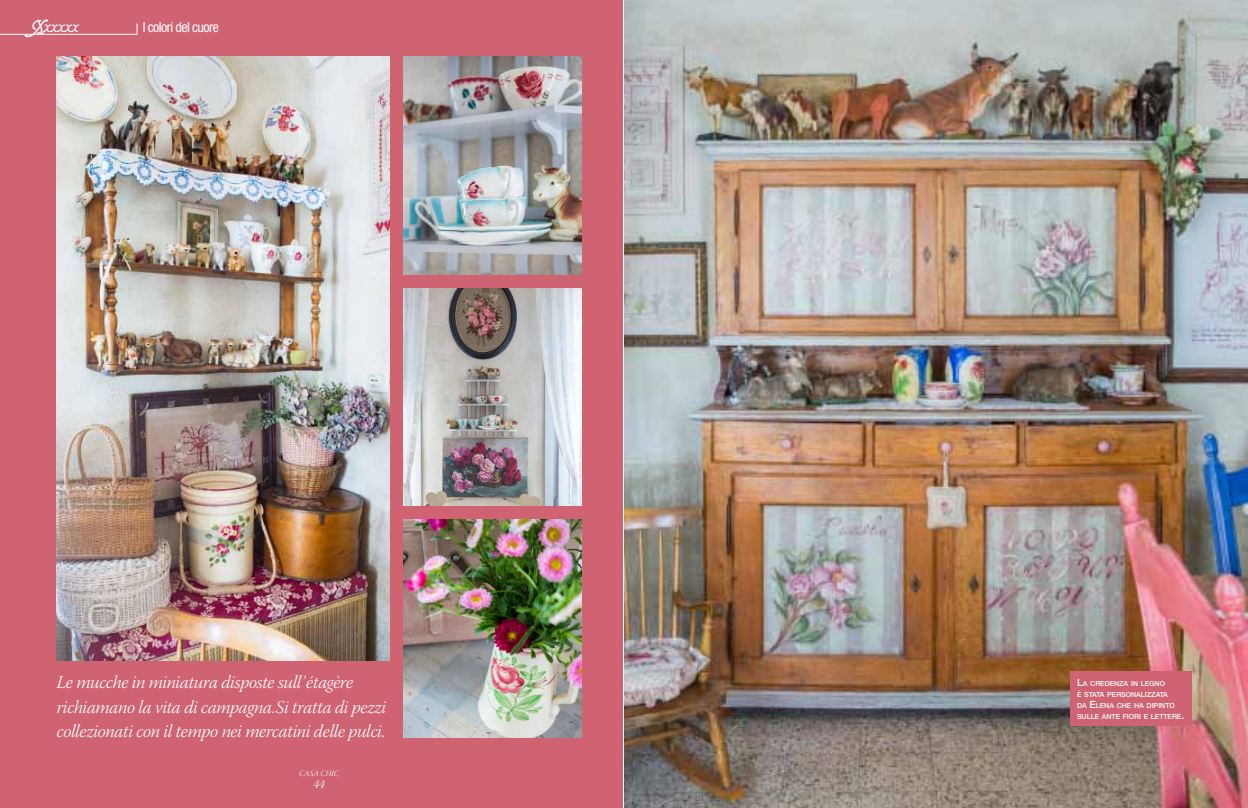
<style>
.page{position:relative;width:1248px;height:808px;background:#fff}
.page>*{position:absolute;margin:0;border:0;box-sizing:border-box;transform-origin:0 0}
.t1{font:22px "Glastonbury Plain";color:#fff}
.t2{font:18px/24.6px "Warnock Pro Light It Subh";letter-spacing:-.015em;color:#fff}
.t3{font:condensed 14px "Helvetica Neue LT Std";letter-spacing:-.04em;color:#fff}
.t4{font:12px "Warnock Pro Light It Disp";color:#fff}
.t5{font:8px "Warnock Pro Light It Disp";letter-spacing:.015em;color:#fff}
.t6{font:500 7px/11px "Helvetica Neue LT Std";color:#fff}
.s1{font-size:10px}
</style>
<div class="page">
<div style="left:0;top:0;width:623px;height:808px;background:#cf6372"></div>
<svg style="left:136px;top:23px;width:2px;height:11px"></svg>
<hr style="left:0;top:34px;width:137px;height:1px;background:#fff">
<img style="left:624px;top:0;width:623px;height:808px">
<img style="left:403px;top:520px;width:178px;height:217px">
<img style="left:57px;top:57px;width:332px;height:603px">
<img style="left:403px;top:288px;width:178px;height:218px">
<img style="left:403px;top:57px;width:178px;height:217px">
<div style="left:1069px;top:671px;width:122px;height:55px;background:#cf6372"></div>
<p class="t1" style="left:31px;top:12px;width:49px">Xxxxxx</p>
<p class="t3" style="left:143px;top:19px;width:78px">I colori del cuore</p>
<p class="t2" style="left:57px;top:672px;width:331px">Le mucche in miniatura disposte sull’étagère richiamano la vita di campagna.Si tratta di pezzi collezionati con il tempo nei mercatini delle pulci.</p>
<p class="t6" style="left:1076px;top:678px;width:109px"><span class="s1">L</span>A CREDENZA IN LEGNO<br>È STATA PERSONALIZZATA<br>DA <span class="s1">E</span>LENA CHE HA DIPINTO<br>SULLE ANTE FIORI E LETTERE<span class="s1">.</span></p>
<p class="t5" style="left:299px;top:769px;width:41px">CASA CHIC</p>
<p class="t4" style="left:313px;top:777px;width:13px">44</p>
</div>
